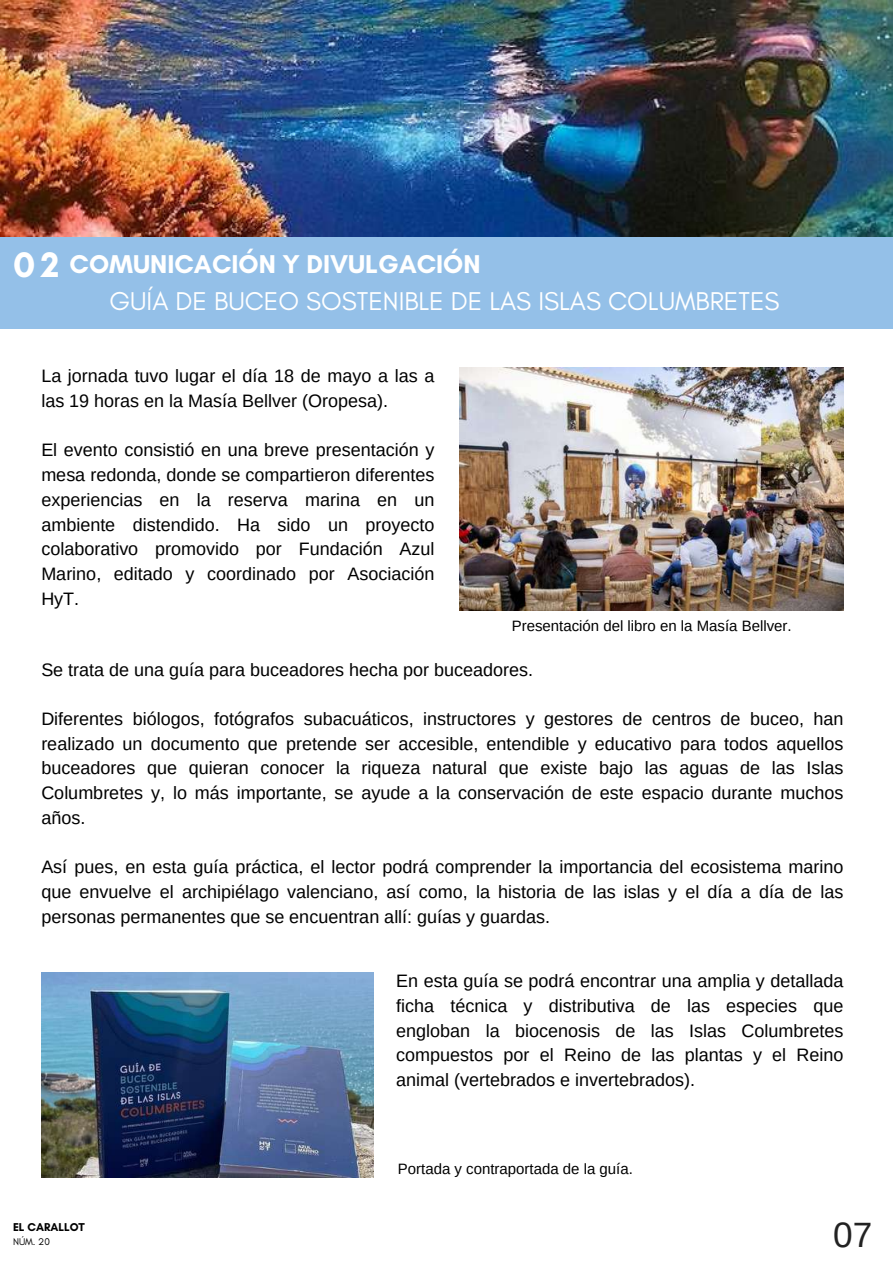
<style>
.page{position:relative;width:893px;height:1264px;background:#fff}
.page>*{position:absolute;margin:0;border:0;box-sizing:border-box;transform-origin:0 0}
.t1{font:35.25px "Arimo";color:#222}
.t2{font:26.25px "Glacial Indifference";color:#fff}
.t3{font:700 26.25px "Glacial Indifference";color:#fff}
.t4{font:18px/24.8px "Arimo";color:#000;text-align:justify}
.t5{font:15px "Arimo";color:#000}
.t6{font:700 11.55px "Glacial Indifference";color:#000}
.t7{font:9.9px "Glacial Indifference";color:#000}
.s1{font-size:36.15px}
</style>
<div class="page">
<div style="left:0;top:236px;width:892px;height:93px;background:#94c0e8"></div>
<img style="left:0;top:0;width:892px;height:236px">
<img style="left:460px;top:367px;width:383px;height:243px">
<img style="left:41px;top:972px;width:332px;height:205px">
<h2 class="t3" style="left:13px;top:248px;width:469px"><span class="s1">02</span> COMUNICACIÓN Y DIVULGACIÓN</h2>
<h2 class="t2" style="left:109px;top:284px;width:671px">GUÍA DE BUCEO SOSTENIBLE DE LAS ISLAS COLUMBRETES</h2>
<p class="t4" style="left:41px;top:363px;width:394px">La jornada tuvo lugar el día 18 de mayo a las a las 19 horas en la Masía Bellver (Oropesa).</p>
<p class="t4" style="left:41px;top:437px;width:394px">El evento consistió en una breve presentación y mesa redonda, donde se compartieron diferentes experiencias en la reserva marina en un ambiente distendido. Ha sido un proyecto colaborativo promovido por Fundación Azul Marino, editado y coordinado por Asociación HyT.</p>
<p class="t5" style="left:511px;top:617px;width:281px">Presentación del libro en la Masía Bellver.</p>
<p class="t4" style="left:41px;top:657px;width:493px">Se trata de una guía para buceadores hecha por buceadores.</p>
<p class="t4" style="left:41px;top:706px;width:803px">Diferentes biólogos, fotógrafos subacuáticos, instructores y gestores de centros de buceo, han realizado un documento que pretende ser accesible, entendible y educativo para todos aquellos buceadores que quieran conocer la riqueza natural que existe bajo las aguas de las Islas Columbretes y, lo más importante, se ayude a la conservación de este espacio durante muchos años.</p>
<p class="t4" style="left:41px;top:854px;width:803px">Así pues, en esta guía práctica, el lector podrá comprender la importancia del ecosistema marino que envuelve el archipiélago valenciano, así como, la historia de las islas y el día a día de las personas permanentes que se encuentran allí: guías y guardas.</p>
<p class="t4" style="left:396px;top:968px;width:448px">En esta guía se podrá encontrar una amplia y detallada ficha técnica y distributiva de las especies que engloban la biocenosis de las Islas Columbretes compuestos por el Reino de las plantas y el Reino animal (vertebrados e invertebrados).</p>
<p class="t6" style="left:13px;top:1219px;width:73px">EL CARALLOT</p>
<p class="t7" style="left:13px;top:1235px;width:38px">NÚM. 20</p>
<p class="t5" style="left:398px;top:1160px;width:236px">Portada y contraportada de la guía.</p>
<h1 class="t1" style="left:833px;top:1214px;width:41px">07</h1>
</div>
